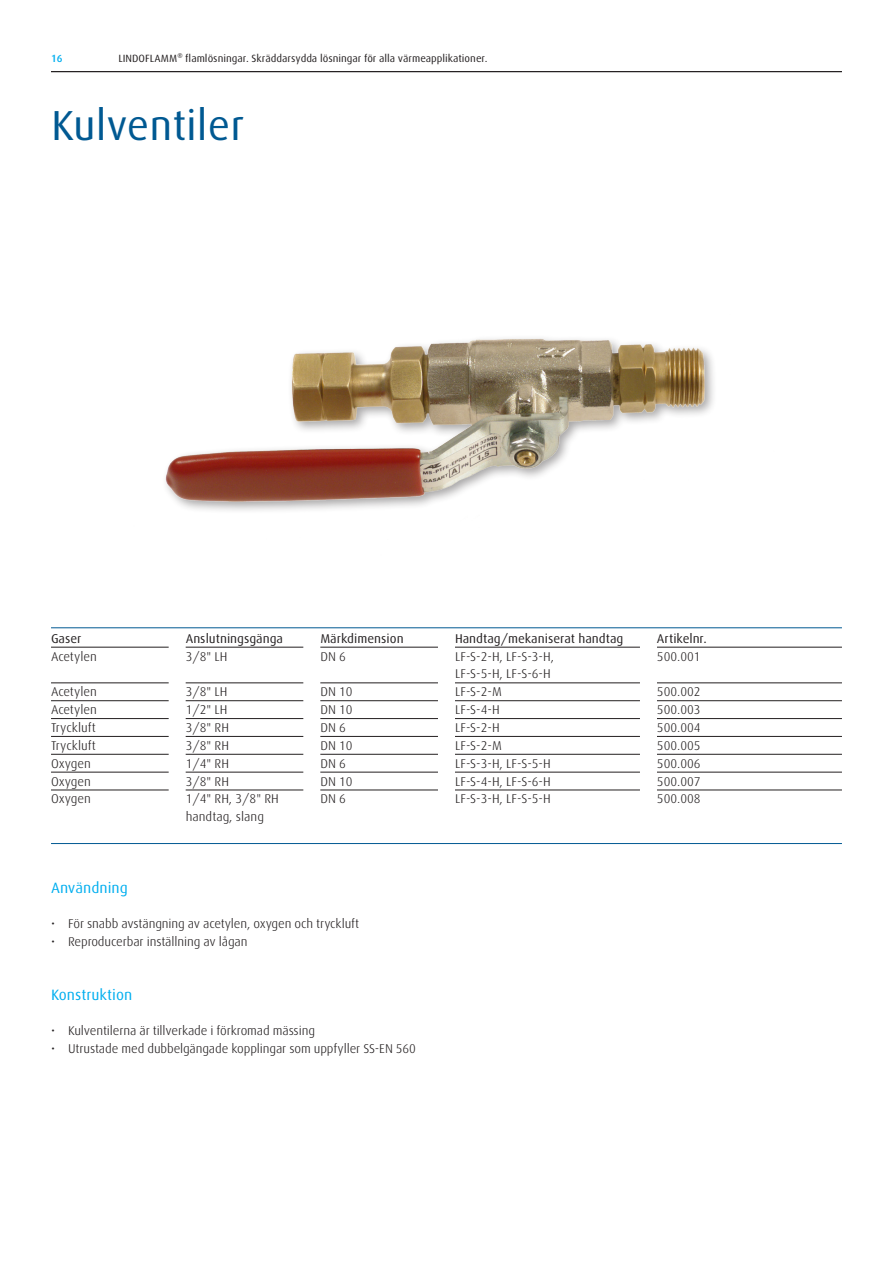
<style>
.page{position:relative;width:893px;height:1263px;background:#fff}
.page>*{position:absolute;margin:0;border:0;box-sizing:border-box;transform-origin:0 0}
._001D_Headline_28_Bl{font:42px "Linde Dax Global";color:#005992}
._002_Subhead_Cyan{font:15px "Linde Dax Global";color:#00aeef}
.T1_Copy{font:300 12.75px/17.9px "Linde Dax Global";letter-spacing:-.01em;color:#231f20}
.T1_Head{font:12.75px "Linde Dax Global";color:#231f20}
.t1{font:10.5px "Linde Dax Global";color:#231f20}
.t2{font:500 10.5px "Linde Dax Global";color:#00aeef}
</style>
<div class="page">
<hr style="left:51px;top:71px;width:791px;height:1px;background:#231f20">
<hr style="left:51px;top:627px;width:791px;height:1px;background:#005992">
<hr style="left:51px;top:843px;width:791px;height:1px;background:#005992">
<hr style="left:51px;top:647px;width:118px;height:1px;background:#231f20">
<hr style="left:51px;top:683px;width:118px;height:1px;background:#231f20">
<hr style="left:51px;top:700px;width:118px;height:1px;background:#231f20">
<hr style="left:51px;top:718px;width:118px;height:1px;background:#231f20">
<hr style="left:51px;top:736px;width:118px;height:1px;background:#231f20">
<hr style="left:51px;top:754px;width:118px;height:1px;background:#231f20">
<hr style="left:51px;top:772px;width:118px;height:1px;background:#231f20">
<hr style="left:51px;top:790px;width:118px;height:1px;background:#231f20">
<hr style="left:186px;top:647px;width:117px;height:1px;background:#231f20">
<hr style="left:186px;top:683px;width:117px;height:1px;background:#231f20">
<hr style="left:186px;top:700px;width:117px;height:1px;background:#231f20">
<hr style="left:186px;top:718px;width:117px;height:1px;background:#231f20">
<hr style="left:186px;top:736px;width:117px;height:1px;background:#231f20">
<hr style="left:186px;top:754px;width:117px;height:1px;background:#231f20">
<hr style="left:186px;top:772px;width:117px;height:1px;background:#231f20">
<hr style="left:186px;top:790px;width:117px;height:1px;background:#231f20">
<hr style="left:320px;top:647px;width:118px;height:1px;background:#231f20">
<hr style="left:320px;top:683px;width:118px;height:1px;background:#231f20">
<hr style="left:320px;top:700px;width:118px;height:1px;background:#231f20">
<hr style="left:320px;top:718px;width:118px;height:1px;background:#231f20">
<hr style="left:320px;top:736px;width:118px;height:1px;background:#231f20">
<hr style="left:320px;top:754px;width:118px;height:1px;background:#231f20">
<hr style="left:320px;top:772px;width:118px;height:1px;background:#231f20">
<hr style="left:320px;top:790px;width:118px;height:1px;background:#231f20">
<hr style="left:455px;top:647px;width:185px;height:1px;background:#231f20">
<hr style="left:455px;top:683px;width:185px;height:1px;background:#231f20">
<hr style="left:455px;top:700px;width:185px;height:1px;background:#231f20">
<hr style="left:455px;top:718px;width:185px;height:1px;background:#231f20">
<hr style="left:455px;top:736px;width:185px;height:1px;background:#231f20">
<hr style="left:455px;top:754px;width:185px;height:1px;background:#231f20">
<hr style="left:455px;top:772px;width:185px;height:1px;background:#231f20">
<hr style="left:455px;top:790px;width:185px;height:1px;background:#231f20">
<hr style="left:657px;top:647px;width:185px;height:1px;background:#231f20">
<hr style="left:657px;top:683px;width:185px;height:1px;background:#231f20">
<hr style="left:657px;top:700px;width:185px;height:1px;background:#231f20">
<hr style="left:657px;top:718px;width:185px;height:1px;background:#231f20">
<hr style="left:657px;top:736px;width:185px;height:1px;background:#231f20">
<hr style="left:657px;top:754px;width:185px;height:1px;background:#231f20">
<hr style="left:657px;top:772px;width:185px;height:1px;background:#231f20">
<hr style="left:657px;top:790px;width:185px;height:1px;background:#231f20">
<img style="left:165px;top:338px;width:549px;height:173px">
<p class="t2" style="left:51px;top:52px;width:13px">16</p>
<p class="t1" style="left:118px;top:52px;width:371px">LINDOFLAMM® flamlösningar. Skräddarsydda lösningar för alla värmeapplikationer.</p>
<p class="_001D_Headline_28_Bl" style="left:51px;top:101px;width:195px">Kulventiler</p>
<p class="T1_Head" style="left:51px;top:631px;width:32px">Gaser</p>
<p class="T1_Copy" style="left:51px;top:647px;width:48px">Acetylen</p>
<p class="T1_Copy" style="left:51px;top:683px;width:48px">Acetylen</p>
<p class="T1_Copy" style="left:51px;top:701px;width:48px">Acetylen</p>
<p class="T1_Copy" style="left:51px;top:719px;width:47px">Tryckluft</p>
<p class="T1_Copy" style="left:51px;top:736px;width:47px">Tryckluft</p>
<p class="T1_Copy" style="left:51px;top:754px;width:42px">Oxygen</p>
<p class="T1_Copy" style="left:51px;top:772px;width:42px">Oxygen</p>
<p class="T1_Copy" style="left:51px;top:790px;width:42px">Oxygen</p>
<p class="T1_Head" style="left:186px;top:631px;width:99px">Anslutningsgänga</p>
<p class="T1_Copy" style="left:186px;top:647px;width:43px">3/8" LH</p>
<p class="T1_Copy" style="left:186px;top:683px;width:43px">3/8" LH</p>
<p class="T1_Copy" style="left:186px;top:701px;width:43px">1/2" LH</p>
<p class="T1_Copy" style="left:186px;top:719px;width:45px">3/8" RH</p>
<p class="T1_Copy" style="left:186px;top:736px;width:45px">3/8" RH</p>
<p class="T1_Copy" style="left:186px;top:754px;width:45px">1/4" RH</p>
<p class="T1_Copy" style="left:186px;top:772px;width:45px">3/8" RH</p>
<p class="T1_Copy" style="left:186px;top:790px;width:95px">1/4" RH, 3/8" RH handtag, slang</p>
<p class="T1_Head" style="left:320px;top:631px;width:85px">Märkdimension</p>
<p class="T1_Copy" style="left:320px;top:647px;width:27px">DN 6</p>
<p class="T1_Copy" style="left:320px;top:683px;width:34px">DN 10</p>
<p class="T1_Copy" style="left:320px;top:701px;width:34px">DN 10</p>
<p class="T1_Copy" style="left:320px;top:719px;width:27px">DN 6</p>
<p class="T1_Copy" style="left:320px;top:736px;width:34px">DN 10</p>
<p class="T1_Copy" style="left:320px;top:754px;width:27px">DN 6</p>
<p class="T1_Copy" style="left:320px;top:772px;width:34px">DN 10</p>
<p class="T1_Copy" style="left:320px;top:790px;width:27px">DN 6</p>
<p class="_002_Subhead_Cyan" style="left:51px;top:879px;width:78px">Användning</p>
<p class="T1_Copy" style="left:51px;top:915px;width:310px">• För snabb avstängning av acetylen, oxygen och tryckluft</p>
<p class="T1_Copy" style="left:51px;top:933px;width:198px">• Reproducerbar inställning av lågan</p>
<p class="_002_Subhead_Cyan" style="left:51px;top:986px;width:83px">Konstruktion</p>
<p class="T1_Copy" style="left:51px;top:1022px;width:266px">• Kulventilerna är tillverkade i förkromad mässing</p>
<p class="T1_Copy" style="left:51px;top:1040px;width:366px">• Utrustade med dubbelgängade kopplingar som uppfyller SS-EN 560</p>
<p class="T1_Head" style="left:455px;top:631px;width:170px">Handtag/mekaniserat handtag</p>
<p class="T1_Copy" style="left:455px;top:647px;width:101px">LF-S-2-H, LF-S-3-H,<br>LF-S-5-H, LF-S-6-H</p>
<p class="T1_Copy" style="left:455px;top:683px;width:48px">LF-S-2-M</p>
<p class="T1_Copy" style="left:455px;top:701px;width:46px">LF-S-4-H</p>
<p class="T1_Copy" style="left:455px;top:719px;width:46px">LF-S-2-H</p>
<p class="T1_Copy" style="left:455px;top:736px;width:48px">LF-S-2-M</p>
<p class="T1_Copy" style="left:455px;top:754px;width:97px">LF-S-3-H, LF-S-5-H</p>
<p class="T1_Copy" style="left:455px;top:772px;width:97px">LF-S-4-H, LF-S-6-H</p>
<p class="T1_Copy" style="left:455px;top:790px;width:97px">LF-S-3-H, LF-S-5-H</p>
<p class="T1_Head" style="left:657px;top:631px;width:51px">Artikelnr.</p>
<p class="T1_Copy" style="left:657px;top:647px;width:45px">500.001</p>
<p class="T1_Copy" style="left:657px;top:683px;width:45px">500.002</p>
<p class="T1_Copy" style="left:657px;top:701px;width:45px">500.003</p>
<p class="T1_Copy" style="left:657px;top:719px;width:45px">500.004</p>
<p class="T1_Copy" style="left:657px;top:736px;width:45px">500.005</p>
<p class="T1_Copy" style="left:657px;top:754px;width:45px">500.006</p>
<p class="T1_Copy" style="left:657px;top:772px;width:45px">500.007</p>
<p class="T1_Copy" style="left:657px;top:790px;width:45px">500.008</p>
</div>
